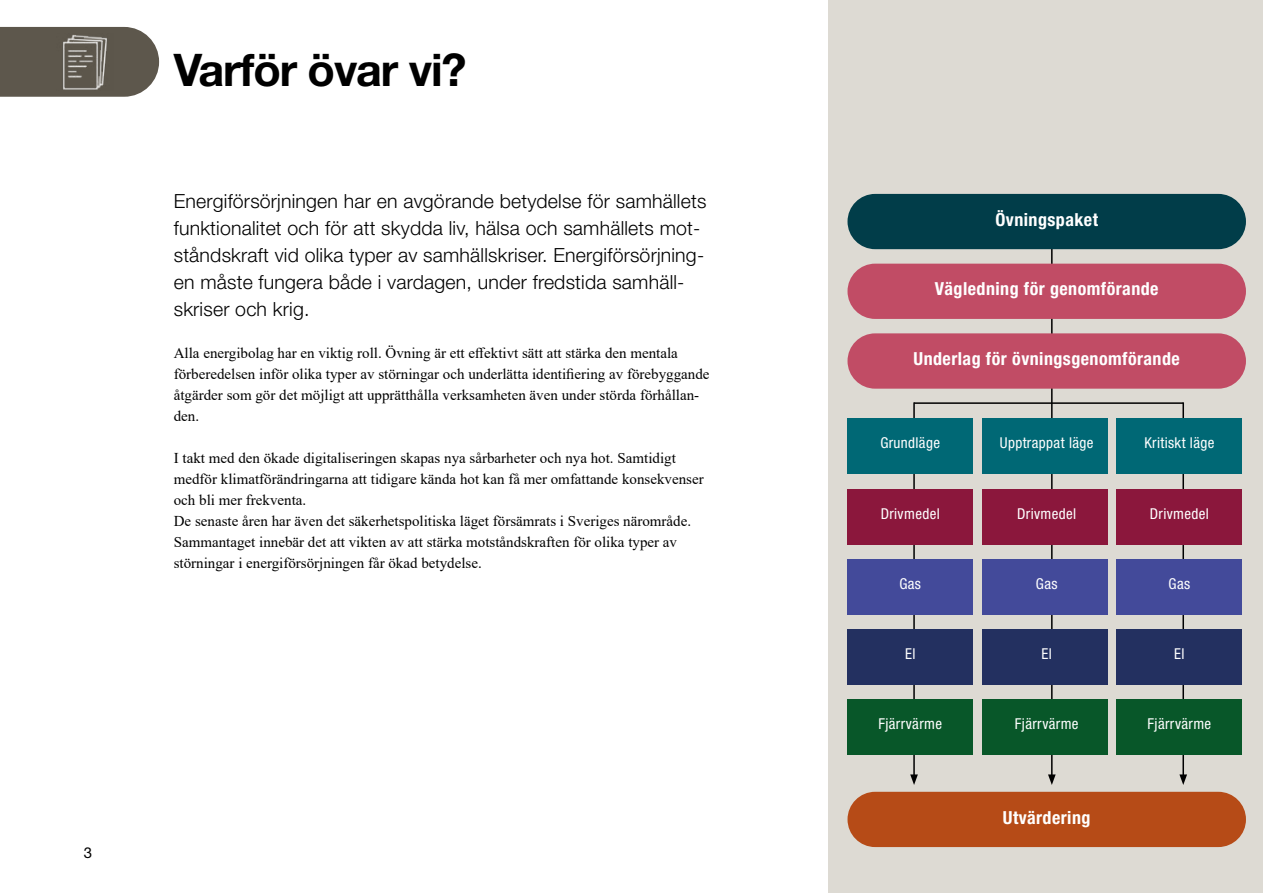
<style>
.page{position:relative;width:1263px;height:893px;background:#fff}
.page>*{position:absolute;margin:0;border:0;box-sizing:border-box;transform-origin:0 0}
.t1{font:700 45px "Helvetica Neue LT Std";letter-spacing:-.025em;color:#000}
.t2{font:300 19.5px/27px "Helvetica Neue LT Std";letter-spacing:.01em;color:#000}
.t3{font:700 condensed 18px "Helvetica Neue LT Std";letter-spacing:.025em;color:#fff}
.t4{font:15px/21px "Times New Roman";color:#000}
.t5{font:condensed 15px "Helvetica Neue LT Std";letter-spacing:.025em;color:#fff}
.t6{font:15px "Helvetica Neue LT Std";color:#000}
</style>
<div class="page">
<div style="left:828px;top:0;width:435px;height:893px;background:#dddad3"></div>
<svg style="left:0;top:27px;width:159px;height:70px;background:#686258"></svg>
<img style="left:56px;top:34px;width:58px;height:56px">
<hr style="left:1051px;top:222px;width:1px;height:555px;background:#000">
<svg style="left:1048px;top:774px;width:8px;height:11px"></svg>
<hr style="left:1182px;top:402px;width:2px;height:375px;background:#000">
<svg style="left:1179px;top:774px;width:8px;height:11px"></svg>
<hr style="left:913px;top:402px;width:2px;height:375px;background:#000">
<svg style="left:910px;top:774px;width:8px;height:11px"></svg>
<hr style="left:914px;top:402px;width:269px;height:2px;background:#000">
<div style="left:847px;top:194px;width:399px;height:55px;background:#013d49;border-radius:28px"></div>
<div style="left:847px;top:264px;width:399px;height:55px;background:#c14c65;border-radius:28px"></div>
<div style="left:847px;top:333px;width:399px;height:56px;background:#c14c65;border-radius:28px"></div>
<div style="left:847px;top:419px;width:126px;height:55px;background:#006875"></div>
<div style="left:847px;top:489px;width:126px;height:55px;background:#8b173c"></div>
<div style="left:847px;top:559px;width:126px;height:55px;background:#434a9a"></div>
<div style="left:847px;top:629px;width:126px;height:56px;background:#233060"></div>
<div style="left:847px;top:699px;width:126px;height:56px;background:#085729"></div>
<div style="left:982px;top:419px;width:125px;height:55px;background:#006875"></div>
<div style="left:982px;top:489px;width:125px;height:55px;background:#8b173c"></div>
<div style="left:982px;top:559px;width:125px;height:55px;background:#434a9a"></div>
<div style="left:982px;top:629px;width:125px;height:56px;background:#233060"></div>
<div style="left:982px;top:699px;width:125px;height:56px;background:#085729"></div>
<div style="left:1117px;top:419px;width:125px;height:55px;background:#006875"></div>
<div style="left:1117px;top:489px;width:125px;height:55px;background:#8b173c"></div>
<div style="left:1117px;top:559px;width:125px;height:55px;background:#434a9a"></div>
<div style="left:1117px;top:629px;width:125px;height:56px;background:#233060"></div>
<div style="left:1117px;top:699px;width:125px;height:56px;background:#085729"></div>
<div style="left:847px;top:792px;width:399px;height:55px;background:#b64b17;border-radius:28px"></div>
<h1 class="t1" style="left:174px;top:42px;width:294px">Varför övar vi?</h1>
<h3 class="t2" style="left:174px;top:187px;width:534px">Energiförsörjningen har en avgörande betydelse för samhällets funktionalitet och för att skydda liv, hälsa och samhällets mot&shy;ståndskraft vid olika typer av samhällskriser. Energiförsörjning&shy;en måste fungera både i vardagen, under fredstida samhäll&shy;skriser och krig.</h3>
<p class="t4" style="left:174px;top:342px;width:537px">Alla energibolag har en viktig roll. Övning är ett effektivt sätt att stärka den mentala förberedelsen inför olika typer av störningar och underlätta identifiering av förebyggande åtgärder som gör det möjligt att upprätthålla verksamheten även under störda förhållan&shy;den.</p>
<p class="t4" style="left:174px;top:447px;width:531px">I takt med den ökade digitaliseringen skapas nya sårbarheter och nya hot. Samtidigt medför klimatförändringarna att tidigare kända hot kan få mer omfattande konsekvenser och bli mer frekventa.<br>De senaste åren har även det säkerhetspolitiska läget försämrats i Sveriges närområde.<br>Sammantaget innebär det att vikten av att stärka motståndskraften för olika typer av störningar i energiförsörjningen får ökad betydelse.</p>
<p class="t6" style="left:84px;top:843px;width:10px">3</p>
<p class="t3" style="left:995px;top:208px;width:104px">Övningspaket</p>
<p class="t3" style="left:935px;top:278px;width:225px">Vägledning för genomförande</p>
<p class="t3" style="left:914px;top:348px;width:268px">Underlag för övningsgenomförande</p>
<p class="t5" style="left:880px;top:434px;width:61px">Grundläge</p>
<p class="t5" style="left:1000px;top:434px;width:95px">Upptrappat läge</p>
<p class="t5" style="left:1144px;top:434px;width:72px">Kritiskt läge</p>
<p class="t5" style="left:881px;top:505px;width:61px">Drivmedel</p>
<p class="t5" style="left:1017px;top:505px;width:61px">Drivmedel</p>
<p class="t5" style="left:1150px;top:505px;width:61px">Drivmedel</p>
<p class="t5" style="left:899px;top:575px;width:23px">Gas</p>
<p class="t5" style="left:1036px;top:575px;width:23px">Gas</p>
<p class="t5" style="left:1168px;top:575px;width:23px">Gas</p>
<p class="t5" style="left:905px;top:645px;width:12px">El</p>
<p class="t5" style="left:1041px;top:645px;width:12px">El</p>
<p class="t5" style="left:1174px;top:645px;width:12px">El</p>
<p class="t5" style="left:878px;top:715px;width:65px">Fjärrvärme</p>
<p class="t5" style="left:1015px;top:715px;width:65px">Fjärrvärme</p>
<p class="t5" style="left:1147px;top:715px;width:65px">Fjärrvärme</p>
<p class="t3" style="left:1003px;top:806px;width:89px">Utvärdering</p>
</div>
